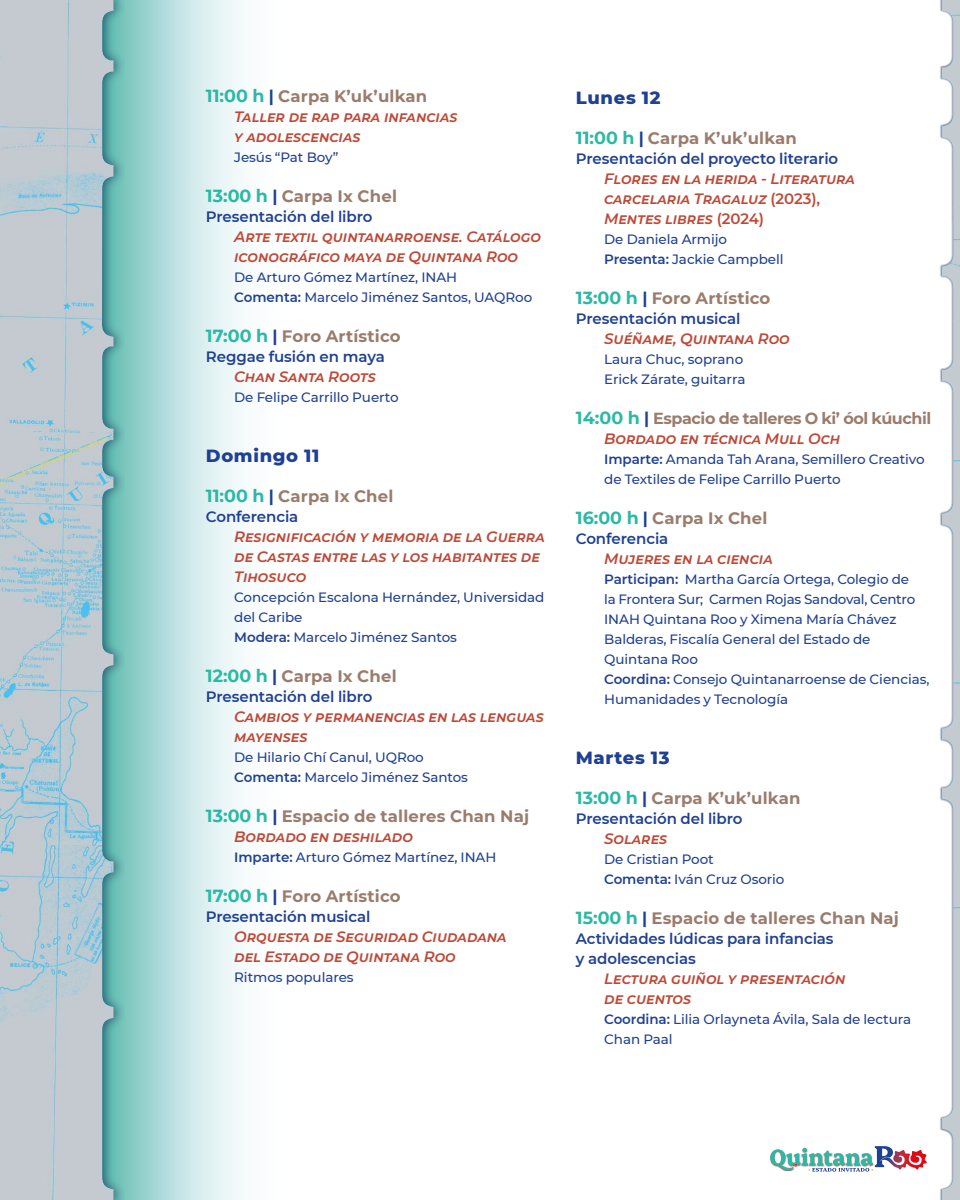
<style>
.page{position:relative;width:960px;height:1200px;background:#fff}
.page>*{position:absolute;margin:0;border:0;box-sizing:border-box;transform-origin:0 0}
.t1{font:800 18px "Montserrat";letter-spacing:.035em;color:#1f4093}
.t2{font:700 16.5px "Montserrat";letter-spacing:.01em;color:#9b7c6c}
.t3{font:700 16px "Montserrat";letter-spacing:-.025em;color:#9b7c6c}
.t4{font:italic 600 15px/20px "Montserrat";letter-spacing:-.005em;color:#c04836}
.t5{font:600 15px/20px "Montserrat";letter-spacing:-.005em;color:#1f4093}
.t6{font:500 13.5px/20px "Montserrat";letter-spacing:-.005em;color:#1f4093}
.s1{font-size:17.5px;color:#2bb9a5}
.s2{color:#1f4093}
.s3{font-weight:600}
.s4{font-style:normal}
.s5{font-size:16.5px;color:#1f4093}
</style>
<div class="page">
<svg style="left:126px;top:0;width:117px;height:1200px"></svg>
<div style="left:939px;top:0;width:21px;height:1200px;background:#10204e;opacity:.5"></div>
<img style="left:942px;top:0;width:18px;height:1200px">
<div style="left:0;top:0;width:126px;height:1200px;background:#11204e;opacity:.65"></div>
<img style="left:0;top:0;width:113px;height:1200px">
<svg style="left:770px;top:1146px;width:157px;height:26px"></svg>
<p class="t2" style="left:206px;top:84px;width:223px"><span class="s1">11:00 h</span> <span class="s2">|</span> Carpa K’uk’ulkan</p>
<p class="t4" style="left:234px;top:106px;width:225px">Taller de rap para infancias y adolescencias</p>
<p class="t6" style="left:234px;top:147px;width:106px">Jesús “Pat Boy”</p>
<p class="t2" style="left:206px;top:184px;width:193px"><span class="s1">13:00 h</span> <span class="s2">|</span> Carpa Ix Chel</p>
<p class="t5" style="left:206px;top:206px;width:168px">Presentación del libro</p>
<p class="t4" style="left:234px;top:226px;width:308px">Arte textil quintanarroense. Catálogo iconográfico maya de Quintana Roo</p>
<p class="t6" style="left:234px;top:267px;width:300px">De Arturo Gómez Martínez, INAH<br><span class="s3">Comenta:</span> Marcelo Jiménez Santos, UAQRoo</p>
<p class="t2" style="left:206px;top:324px;width:196px"><span class="s1">17:00 h</span> <span class="s2">|</span> Foro Artístico</p>
<p class="t5" style="left:206px;top:346px;width:180px">Reggae fusión en maya</p>
<p class="t4" style="left:234px;top:366px;width:143px">Chan Santa Roots</p>
<p class="t6" style="left:234px;top:387px;width:166px">De Felipe Carrillo Puerto</p>
<h1 class="t1" style="left:206px;top:442px;width:115px">Domingo 11</h1>
<p class="t2" style="left:206px;top:484px;width:189px"><span class="s1">11:00 h</span> <span class="s2">|</span> Carpa Ix Chel</p>
<p class="t5" style="left:206px;top:506px;width:94px">Conferencia</p>
<p class="t4" style="left:234px;top:526px;width:312px">Resignificación y memoria de la Guerra de Castas entre las y los habitantes de<br>Tihosuco</p>
<p class="t6" style="left:234px;top:587px;width:312px">Concepción Escalona Hernández, Universidad del Caribe<br><span class="s3">Modera:</span> Marcelo Jiménez Santos</p>
<p class="t2" style="left:206px;top:664px;width:192px"><span class="s1">12:00 h</span> <span class="s2">|</span> Carpa Ix Chel</p>
<p class="t5" style="left:206px;top:686px;width:168px">Presentación del libro</p>
<p class="t4" style="left:234px;top:706px;width:311px">Cambios y permanencias en las lenguas mayenses</p>
<p class="t6" style="left:234px;top:747px;width:235px">De Hilario Chí Canul, UQRoo<br><span class="s3">Comenta:</span> Marcelo Jiménez Santos</p>
<p class="t2" style="left:206px;top:804px;width:325px"><span class="s1">13:00 h</span> <span class="s2">|</span> Espacio de talleres Chan Naj</p>
<p class="t4" style="left:234px;top:826px;width:180px">Bordado en deshilado</p>
<p class="t6" style="left:234px;top:847px;width:264px"><span class="s3">Imparte:</span> Arturo Gómez Martínez, INAH</p>
<p class="t2" style="left:206px;top:884px;width:196px"><span class="s1">17:00 h</span> <span class="s2">|</span> Foro Artístico</p>
<p class="t5" style="left:206px;top:906px;width:166px">Presentación musical</p>
<p class="t4" style="left:234px;top:926px;width:274px">Orquesta de Seguridad Ciudadana del Estado de Quintana Roo</p>
<p class="t6" style="left:234px;top:967px;width:121px">Ritmos populares</p>
<h1 class="t1" style="left:576px;top:85px;width:86px">Lunes 12</h1>
<p class="t2" style="left:576px;top:127px;width:223px"><span class="s1">11:00 h</span> <span class="s2">|</span> Carpa K’uk’ulkan</p>
<p class="t5" style="left:576px;top:148px;width:264px">Presentación del proyecto literario</p>
<p class="t4" style="left:604px;top:168px;width:252px">Flores en la herida - Literatura carcelaria Tragaluz <span class="s4">(2023),<br></span>Mentes libres <span class="s4">(2024)</span></p>
<p class="t6" style="left:604px;top:229px;width:181px">De Daniela Armijo<br><span class="s3">Presenta:</span> Jackie Campbell</p>
<p class="t2" style="left:576px;top:287px;width:196px"><span class="s1">13:00 h</span> <span class="s2">|</span> Foro Artístico</p>
<p class="t5" style="left:576px;top:308px;width:166px">Presentación musical</p>
<p class="t4" style="left:604px;top:328px;width:187px">Suéñame, Quintana Roo</p>
<p class="t6" style="left:604px;top:349px;width:143px">Laura Chuc, soprano<br>Erick Zárate, guitarra</p>
<p class="t3" style="left:576px;top:407px;width:357px"><span class="s1">14:00 h</span> <span class="s5">|</span> Espacio de talleres O ki’ óol kúuchil</p>
<p class="t4" style="left:604px;top:428px;width:238px">Bordado en técnica Mull Och</p>
<p class="t6" style="left:604px;top:449px;width:322px"><span class="s3">Imparte:</span> Amanda Tah Arana, Semillero Creativo de Textiles de Felipe Carrillo Puerto</p>
<p class="t2" style="left:576px;top:507px;width:193px"><span class="s1">16:00 h</span> <span class="s2">|</span> Carpa Ix Chel</p>
<p class="t5" style="left:576px;top:528px;width:94px">Conferencia</p>
<p class="t4" style="left:604px;top:548px;width:170px">Mujeres en la ciencia</p>
<p class="t6" style="left:604px;top:569px;width:327px"><span class="s3">Participan:</span> Martha García Ortega, Colegio de<br>la Frontera Sur; Carmen Rojas Sandoval, Centro INAH Quintana Roo y Ximena María Chávez Balderas, Fiscalía General del Estado de Quintana Roo<br><span class="s3">Coordina:</span> Consejo Quintanarroense de Ciencias, Humanidades y Tecnología</p>
<h1 class="t1" style="left:576px;top:745px;width:95px">Martes 13</h1>
<p class="t2" style="left:576px;top:787px;width:226px"><span class="s1">13:00 h</span> <span class="s2">|</span> Carpa K’uk’ulkan</p>
<p class="t5" style="left:576px;top:808px;width:168px">Presentación del libro</p>
<p class="t4" style="left:604px;top:828px;width:65px">Solares</p>
<p class="t6" style="left:604px;top:849px;width:182px">De Cristian Poot<br><span class="s3">Comenta:</span> Iván Cruz Osorio</p>
<p class="t2" style="left:576px;top:907px;width:325px"><span class="s1">15:00 h</span> <span class="s2">|</span> Espacio de talleres Chan Naj</p>
<p class="t5" style="left:576px;top:928px;width:259px">Actividades lúdicas para infancias y adolescencias</p>
<p class="t4" style="left:604px;top:968px;width:243px">Lectura guiñol y presentación de cuentos</p>
<p class="t6" style="left:604px;top:1009px;width:309px"><span class="s3">Coordina:</span> Lilia Orlayneta Ávila, Sala de lectura<br>Chan Paal</p>
</div>
